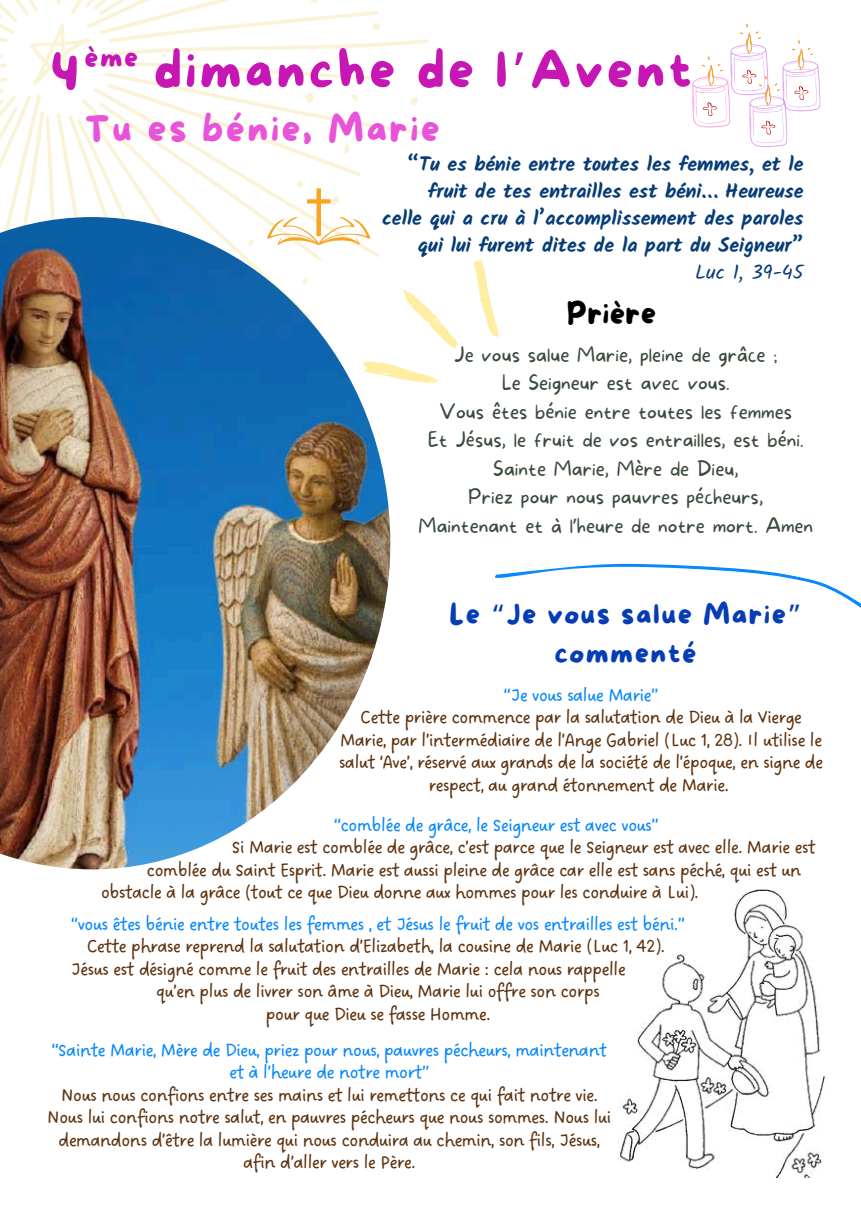
<style>
.page{position:relative;width:861px;height:1214px;background:#fff}
.page>*{position:absolute;margin:0;border:0;box-sizing:border-box;transform-origin:0 0}
.t1{font:51.4px "More Sugar";letter-spacing:.06em;color:#c617b4}
.t2{font:37.4px "More Sugar";letter-spacing:.06em;color:#e853d9}
.t3{font:30.2px "More Sugar";letter-spacing:.01em;color:#000}
.t4{font:28px/39px "More Sugar";letter-spacing:.055em;color:#063cb4;text-align:center}
.t5{font:27.4px "More Sugar";color:#c617b4}
.t6{font:20px/22.4px "DO Sans Regular";letter-spacing:-.05em;color:#5e320e;text-align:center}
.t7{font:20px/22.4px "DO Sans Regular";letter-spacing:-.05em;color:#0788fd;text-align:center}
.t8{font:100 20px/28.4px "More Sugar";color:#3a4b3c;text-align:center}
.t9{font:700 20px/27px "Kalam";color:#063c77;text-align:right}
.t10{font:20px "Kalam";color:#063c77}
.s1{font-family:"Noto Sans Gurmukhi"}
.s2{font-family:"Noto Sans";font-weight:400}
</style>
<div class="page">
<img style="left:0;top:443px;width:390px;height:426px">
<svg style="left:474px;top:259px;width:25px;height:79px"></svg>
<svg style="left:495px;top:563px;width:366px;height:45px"></svg>
<svg style="left:0;top:0;width:458px;height:443px"></svg>
<div style="left:316px;top:188px;width:5px;height:48px;background:#f8a526"></div>
<svg style="left:307px;top:199px;width:23px;height:4px"></svg>
<svg style="left:692px;top:24px;width:128px;height:123px"></svg>
<img style="left:618px;top:889px;width:210px;height:288px">
<h1 class="t1" style="left:51px;top:43px;width:30px">4</h1>
<h1 class="t1" style="left:154px;top:43px;width:540px">dimanche de l<span class="s1">’</span>Avent</h1>
<h2 class="t2" style="left:85px;top:109px;width:357px">Tu es bénie, Marie</h2>
<h3 class="t5" style="left:84px;top:43px;width:55px">ème</h3>
<p class="t9" style="left:382px;top:151px;width:423px">“Tu es bénie entre toutes les femmes, et le fruit de tes entrailles est béni… Heureuse<br>celle qui a cru à l’accomplissement des paroles qui lui furent dites de la part du Seigneur”</p>
<p class="t10" style="left:695px;top:261px;width:110px">Luc 1, 39-45</p>
<h3 class="t3" style="left:567px;top:297px;width:91px">Prière</h3>
<p class="t8" style="left:419px;top:341px;width:396px">Je vous salue Marie, pleine de grâce ;<br>Le Seigneur est avec vous.<br>Vous êtes bénie entre toutes les femmes<br>Et Jésus, le fruit de vos entrailles, est béni.<br>Sainte Marie, Mère de Dieu,<br>Priez pour nous pauvres pécheurs, Maintenant et à l<span class="s2">’</span>heure de notre mort. Amen</p>
<h3 class="t4" style="left:450px;top:596px;width:353px">Le <span class="s1">“</span>Je vous salue Marie<span class="s1">” </span>commenté</h3>
<p class="t7" style="left:504px;top:684px;width:157px">“Je vous salue Marie”</p>
<p class="t6" style="left:339px;top:707px;width:486px">Cette prière commence par la salutation de Dieu à la Vierge Marie, par l’intermédiaire de l’Ange Gabriel (Luc 1, 28). Il utilise le salut ‘Ave’, réservé aux grands de la société de l’époque, en signe de respect, au grand étonnement de Marie.</p>
<p class="t7" style="left:334px;top:814px;width:327px">“comblée de grâce, le Seigneur est avec vous”</p>
<p class="t6" style="left:231px;top:837px;width:586px">Si Marie est comblée de grâce, c’est parce que le Seigneur est avec elle. Marie est</p>
<p class="t6" style="left:147px;top:859px;width:657px">comblée du Saint Esprit. Marie est aussi pleine de grâce car elle est sans péché, qui est un</p>
<p class="t6" style="left:101px;top:882px;width:600px">obstacle à la grâce (tout ce que Dieu donne aux hommes pour les conduire à Lui).</p>
<p class="t7" style="left:71px;top:913px;width:616px">“vous êtes bénie entre toutes les femmes , et Jésus le fruit de vos entrailles est béni.”</p>
<p class="t6" style="left:86px;top:936px;width:580px">Cette phrase reprend la salutation d’Elizabeth, la cousine de Marie (Luc 1, 42).</p>
<p class="t6" style="left:71px;top:958px;width:557px">Jésus est désigné comme le fruit des entrailles de Marie : cela nous rappelle</p>
<p class="t6" style="left:156px;top:981px;width:446px">qu’en plus de livrer son âme à Dieu, Marie lui offre son corps</p>
<p class="t6" style="left:266px;top:1003px;width:226px">pour que Dieu se fasse Homme.</p>
<p class="t7" style="left:51px;top:1039px;width:558px">“Sainte Marie, Mère de Dieu, priez pour nous, pauvres pécheurs, maintenant et à l’heure de notre mort”</p>
<p class="t6" style="left:47px;top:1084px;width:566px">Nous nous confions entre ses mains et lui remettons ce qui fait notre vie.<br>Nous lui confions notre salut, en pauvres pécheurs que nous sommes. Nous lui demandons d’être la lumière qui nous conduira au chemin, son fils, Jésus, afin d’aller vers le Père.</p>
</div>
